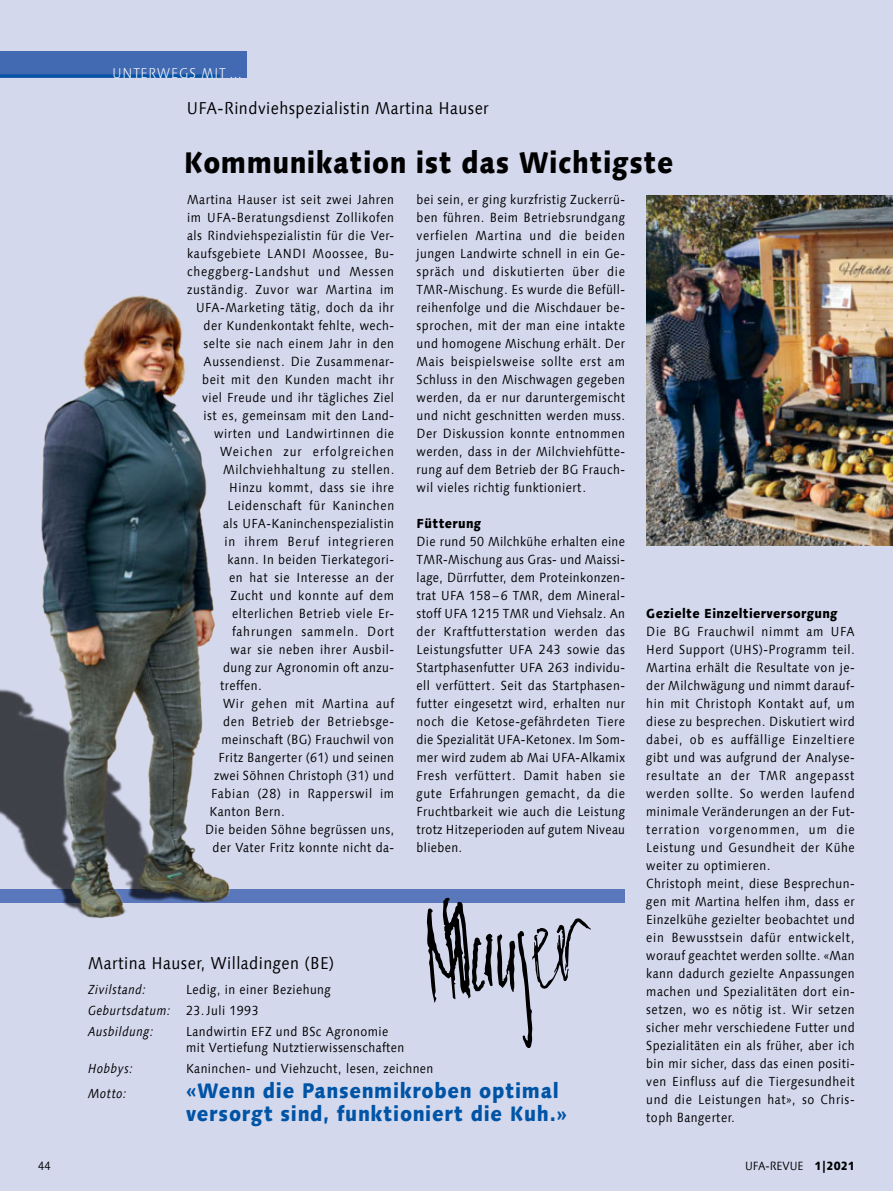
<style>
.page{position:relative;width:893px;height:1191px;background:#d4d8ed}
.page>*{position:absolute;margin:0;border:0;box-sizing:border-box;transform-origin:0 0}
.t1{font:800 30px "Linotype Syntax Com";letter-spacing:.02em;color:#000;scale:.88 1}
.t2{font:800 21px/22.5px "Linotype Syntax Com";letter-spacing:.035em;color:#0054a6;scale:.9 1}
.t3{font:17.25px "Linotype Syntax Com";letter-spacing:.03em;color:#000;scale:.9 1}
.t4{font:300 14.25px "Linotype Syntax Com";letter-spacing:.08em;color:#fff;scale:.88 1}
.t5{font:13.2px/18px "Linotype Syntax Com";letter-spacing:.04em;color:#000;scale:.9 1}
.t6{font:13.2px "Linotype Syntax Com";letter-spacing:.06em;color:#000;scale:.9 1}
.t7{font:13.2px "Linotype Syntax Com";letter-spacing:.07em;color:#000;scale:.9 1}
.t8{font:800 13.2px "Linotype Syntax Com";letter-spacing:.025em;color:#000;scale:.9 1}
.t9{font:italic 13.2px "Linotype Syntax Com";letter-spacing:.035em;color:#000;scale:.9 1}
.t10{font:13.2px "Linotype Syntax Com";letter-spacing:.08em;color:#000;scale:.9 1}
.t11{font:12px "Linotype Syntax Com";color:#000;scale:.9 1}
.t12{font:12px "Linotype Syntax Com";color:#000;scale:.88 1}
.s1{font-style:italic}
.s2{font-weight:800}
</style>
<div class="page">
<div style="left:0;top:51px;width:247px;height:27px;background:#426ab3"></div>
<hr style="left:0;top:74px;width:220px;height:3px;background:#0054a6">
<div style="left:0;top:889px;width:625px;height:14px;background:#5977ba"></div>
<img style="left:646px;top:196px;width:247px;height:350px">
<img style="left:0;top:295px;width:230px;height:624px">
<svg style="left:426px;top:897px;width:165px;height:151px"></svg>
<p class="t4" style="left:112px;top:64px;width:149px">UNTERWEGS MIT …</p>
<h3 class="t3" style="left:187px;top:97px;width:337px">UFA-Rindviehspezialistin Martina Hauser</h3>
<h1 class="t1" style="left:184px;top:143px;width:558px">Kommunikation ist das Wichtigste</h1>
<p class="t5" style="left:187px;top:190px;width:232px">Martina Hauser ist seit zwei Jahren</p>
<p class="t5" style="left:187px;top:208px;width:232px">im UFA-Beratungsdienst Zollikofen</p>
<p class="t5" style="left:187px;top:226px;width:231px">als Rindviehspezialistin für die Ver-</p>
<p class="t5" style="left:187px;top:244px;width:231px">kaufsgebiete LANDI Moossee, Bu-</p>
<p class="t7" style="left:187px;top:263px;width:231px">cheggberg-Landshut und Messen</p>
<p class="t6" style="left:187px;top:281px;width:232px">zuständig. Zuvor war Martina im</p>
<p class="t5" style="left:196px;top:298px;width:221px">UFA-Marketing tätig, doch da ihr</p>
<p class="t5" style="left:204px;top:316px;width:213px">der Kundenkontakt fehlte, wech-</p>
<p class="t5" style="left:204px;top:334px;width:213px">selte sie nach einem Jahr in den</p>
<p class="t5" style="left:204px;top:352px;width:213px">Aussendienst. Die Zusammenar-</p>
<p class="t5" style="left:202px;top:370px;width:215px">beit mit den Kunden macht ihr</p>
<p class="t5" style="left:202px;top:388px;width:215px">viel Freude und ihr tägliches Ziel</p>
<p class="t5" style="left:204px;top:406px;width:213px">ist es, gemeinsam mit den Land-</p>
<p class="t5" style="left:214px;top:424px;width:201px">wirten und Landwirtinnen die</p>
<p class="t10" style="left:220px;top:443px;width:195px">Weichen zur erfolgreichen</p>
<p class="t5" style="left:223px;top:460px;width:192px">Milchviehhaltung zu stellen.</p>
<p class="t5" style="left:229px;top:478px;width:185px">Hinzu kommt, dass sie ihre</p>
<p class="t5" style="left:228px;top:496px;width:187px">Leidenschaft für Kaninchen</p>
<p class="t5" style="left:223px;top:514px;width:192px">als UFA-Kaninchenspezialistin</p>
<p class="t7" style="left:225px;top:533px;width:190px">in ihrem Beruf integrieren</p>
<p class="t5" style="left:228px;top:550px;width:186px">kann. In beiden Tierkategori-</p>
<p class="t5" style="left:229px;top:568px;width:185px">en hat sie Interesse an der</p>
<p class="t5" style="left:231px;top:586px;width:183px">Zucht und konnte auf dem</p>
<p class="t5" style="left:232px;top:604px;width:182px">elterlichen Betrieb viele Er-</p>
<p class="t7" style="left:232px;top:623px;width:182px">fahrungen sammeln. Dort</p>
<p class="t5" style="left:231px;top:640px;width:183px">war sie neben ihrer Ausbil-</p>
<p class="t5" style="left:223px;top:658px;width:191px">dung zur Agronomin oft anzu-</p>
<p class="t5" style="left:220px;top:676px;width:48px">treffen.</p>
<p class="t6" style="left:223px;top:695px;width:191px">Wir gehen mit Martina auf</p>
<p class="t5" style="left:223px;top:712px;width:191px">den Betrieb der Betriebsge-</p>
<p class="t5" style="left:222px;top:730px;width:193px">meinschaft (BG) Frauchwil von</p>
<p class="t5" style="left:219px;top:748px;width:197px">Fritz Bangerter (61) und seinen</p>
<p class="t5" style="left:214px;top:766px;width:202px">zwei Söhnen Christoph (31) und</p>
<p class="t6" style="left:211px;top:785px;width:205px">Fabian (28) in Rapperswil im</p>
<p class="t5" style="left:210px;top:802px;width:85px">Kanton Bern.</p>
<p class="t5" style="left:205px;top:820px;width:212px">Die beiden Söhne begrüssen uns,</p>
<p class="t5" style="left:213px;top:838px;width:203px">der Vater Fritz konnte nicht da-</p>
<p class="t5" style="left:417px;top:190px;width:233px;text-align:justify">bei sein, er ging kurzfristig Zuckerrü&shy;ben führen. Beim Betriebsrundgang verfielen Martina und die beiden jungen Landwirte schnell in ein Ge&shy;spräch und diskutierten über die TMR-Mischung. Es wurde die Befüll&shy;reihenfolge und die Mischdauer be&shy;sprochen, mit der man eine intakte und homogene Mischung erhält. Der Mais beispielsweise sollte erst am Schluss in den Mischwagen gegeben werden, da er nur daruntergemischt und nicht geschnitten werden muss.<br>Der Diskussion konnte entnommen werden, dass in der Milchviehfütte&shy;rung auf dem Betrieb der BG Frauch&shy;wil vieles richtig funktioniert.</p>
<p class="t8" style="left:417px;top:514px;width:74px">Fütterung</p>
<p class="t5" style="left:417px;top:532px;width:233px;text-align:justify">Die rund 50 Milchkühe erhalten eine TMR-Mischung aus Gras- und Maissi&shy;lage, Dürrfutter, dem Proteinkonzen&shy;trat UFA 158 – 6 TMR, dem Mineral&shy;stoff UFA 1215 TMR und Viehsalz. An der Kraftfutterstation werden das Leistungsfutter UFA 243 sowie das Startphasenfutter UFA 263 individu&shy;ell verfüttert. Seit das Startphasen&shy;futter eingesetzt wird, erhalten nur noch die Ketose-gefährdeten Tiere die Spezialität UFA-Ketonex. Im Som&shy;mer wird zudem ab Mai UFA-Alkamix Fresh verfüttert. Damit haben sie gute Erfahrungen gemacht, da die Fruchtbarkeit wie auch die Leistung trotz Hitzeperioden auf gutem Niveau blieben.</p>
<h3 class="t3" style="left:88px;top:952px;width:275px">Martina Hauser, Willadingen (BE)</h3>
<p class="t9" style="left:88px;top:981px;width:66px">Zivilstand:</p>
<p class="t5" style="left:88px;top:979px;width:271px;line-height:20.7px;text-indent:98px">Ledig, in einer Beziehung<br><span class="s1">Geburtsdatum:</span> 23. Juli 1993<br><span class="s1">Ausbildung:</span></p>
<p class="t5" style="left:186px;top:1022px;width:244px;line-height:16.5px">Landwirtin EFZ und BSc Agronomie mit Vertiefung Nutztierwissenschaften</p>
<p class="t9" style="left:88px;top:1060px;width:51px">Hobbys:</p>
<p class="t5" style="left:186px;top:1059px;width:276px">Kaninchen- und Viehzucht, lesen, zeichnen</p>
<p class="t9" style="left:88px;top:1085px;width:44px">Motto:</p>
<h2 class="t2" style="left:186px;top:1079px;width:425px">«Wenn die Pansenmikroben optimal versorgt sind, funktioniert die Kuh.»</h2>
<p class="t8" style="left:646px;top:604px;width:214px">Gezielte Einzeltierversorgung</p>
<p class="t5" style="left:646px;top:622px;width:233px">Die BG Frauchwil nimmt am UFA Herd Support (UHS)-Programm teil.<br>Martina erhält die Resultate von je&shy;der Milchwägung und nimmt darauf&shy;hin mit Christoph Kontakt auf, um diese zu besprechen. Diskutiert wird dabei, ob es auffällige Einzeltiere gibt und was aufgrund der Analyse&shy;resultate an der TMR angepasst werden sollte. So werden laufend minimale Veränderungen an der Fut&shy;terration vorgenommen, um die Leistung und Gesundheit der Kühe weiter zu optimieren.<br>Christoph meint, diese Besprechun&shy;gen mit Martina helfen ihm, dass er Einzelkühe gezielter beobachtet und ein Bewusstsein dafür entwickelt, worauf geachtet werden sollte. «Man kann dadurch gezielte Anpassungen machen und Spezialitäten dort ein&shy;setzen, wo es nötig ist. Wir setzen sicher mehr verschiedene Futter und Spezialitäten ein als früher, aber ich bin mir sicher, dass das einen positi&shy;ven Einfluss auf die Tiergesundheit und die Leistungen hat», so Chris&shy;toph Bangerter.</p>
<p class="t12" style="left:38px;top:1158px;width:16px">44</p>
<p class="t11" style="left:745px;top:1158px;width:123px">UFA-REVUE <span class="s2">1|2021</span></p>
</div>
